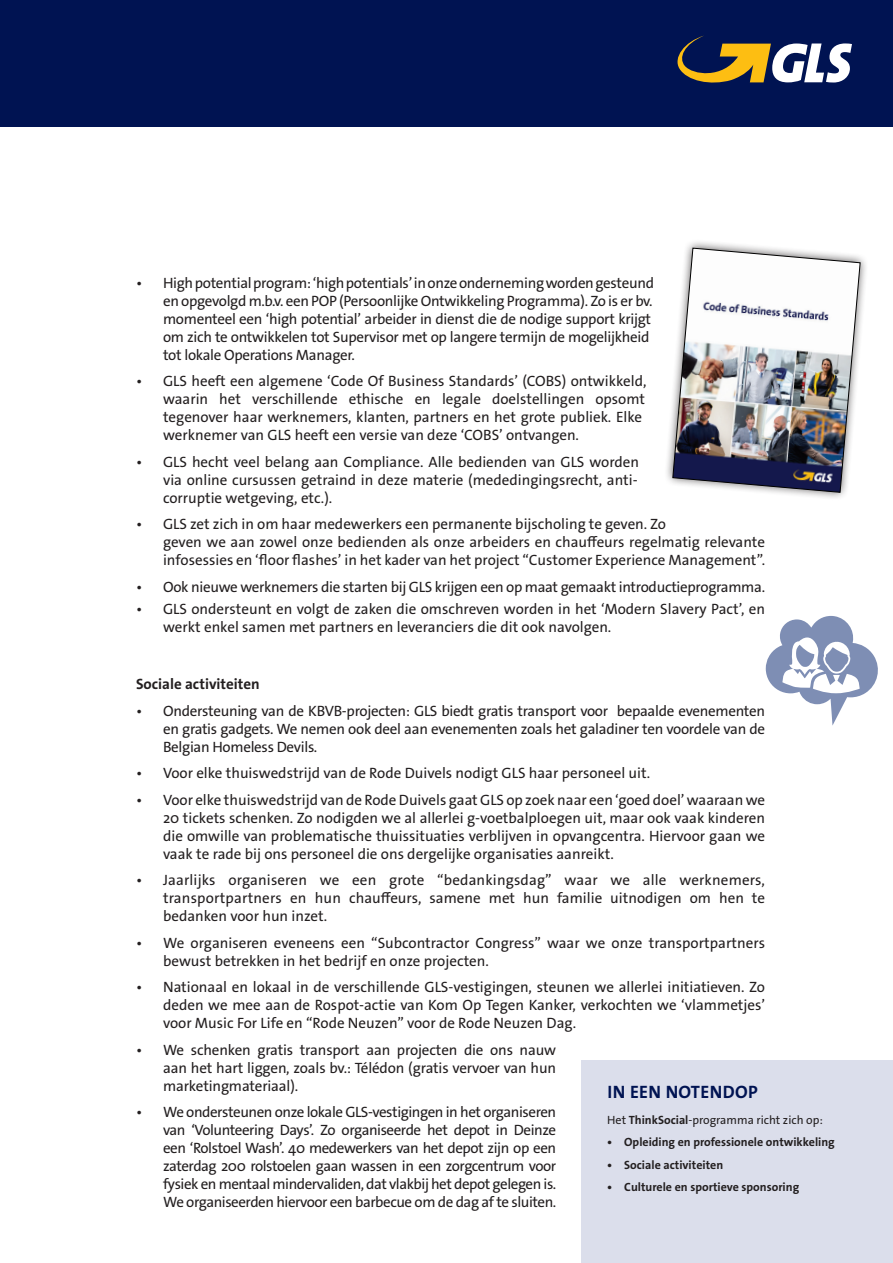
<style>
.page{position:relative;width:893px;height:1263px;background:#fff}
.page>*{position:absolute;margin:0;border:0;box-sizing:border-box;transform-origin:0 0}
.t1{font:700 18px "The Sans GLS";letter-spacing:.02em;color:#001352}
.t2{font:15px/18px "The Sans GLS";color:#231f20;text-align:justify}
.t3{font:15px/18px "The Sans GLS";letter-spacing:-.02em;color:#231f20}
.t4{font:700 15px "The Sans GLS";color:#231f20}
.t5{font:700 12px "The Sans GLS";color:#231f20}
.t6{font:12px "The Sans GLS";color:#231f20}
.s1{font-weight:700}
</style>
<div class="page">
<div style="left:664px;top:239px;width:205px;height:262px;background:#231f20;opacity:.75"></div>
<img style="left:673px;top:248px;width:187px;height:244px">
<svg style="left:766px;top:616px;width:112px;height:109px"></svg>
<div style="left:582px;top:1060px;width:311px;height:203px;background:#d7dbe9"></div>
<div style="left:0;top:0;width:893px;height:126px;background:#001352"></div>
<svg style="left:677px;top:36px;width:175px;height:47px"></svg>
<p class="t3" style="left:163px;top:274px;width:493px;text-indent:-27px">• High potential program: ‘high potentials’ in onze onderneming worden gesteund en opgevolgd m.b.v. een POP (Persoonlijke Ontwikkeling Programma). Zo is er bv. momenteel een ‘high potential’ arbeider in dienst die de nodige support krijgt om zich te ontwikkelen tot Supervisor met op langere termijn de mogelijkheid tot lokale Operations Manager.</p>
<p class="t2" style="left:163px;top:372px;width:485px;text-align:left;text-indent:-27px">• GLS heeft een algemene ‘Code Of Business Standards’ (COBS) ontwikkeld, waarin het verschillende ethische en legale doelstellingen opsomt tegenover haar werknemers, klanten, partners en het grote publiek. Elke werknemer van GLS heeft een versie van deze ‘COBS’ ontvangen.</p>
<p class="t2" style="left:163px;top:453px;width:478px;text-indent:-27px">• GLS hecht veel belang aan Compliance. Alle bedienden van GLS worden via online cursussen getraind in deze materie (mededingingsrecht, anti&shy;corruptie wetgeving, etc.).</p>
<p class="t2" style="left:163px;top:515px;width:603px;text-align:left;text-indent:-27px">• GLS zet zich in om haar medewerkers een permanente bijscholing te geven. Zo<br>geven we aan zowel onze bedienden als onze arbeiders en chauffeurs regelmatig relevante infosessies en ‘floor flashes’ in het kader van het project “Customer Experience Management”.</p>
<p class="t3" style="left:136px;top:578px;width:630px">• Ook nieuwe werknemers die starten bij GLS krijgen een op maat gemaakt introductieprogramma.</p>
<p class="t2" style="left:163px;top:600px;width:604px;text-indent:-27px">• GLS ondersteunt en volgt de zaken die omschreven worden in het ‘Modern Slavery Pact’, en werkt enkel samen met partners en leveranciers die dit ook navolgen.</p>
<p class="t4" style="left:136px;top:674px;width:125px">Sociale activiteiten</p>
<p class="t2" style="left:163px;top:702px;width:604px;text-indent:-27px">• Ondersteuning van de KBVB-projecten: GLS biedt gratis transport voor bepaalde evenementen en gratis gadgets. We nemen ook deel aan evenementen zoals het galadiner ten voordele van de Belgian Homeless Devils.</p>
<p class="t2" style="left:136px;top:764px;width:516px">• Voor elke thuiswedstrijd van de Rode Duivels nodigt GLS haar personeel uit.</p>
<p class="t2" style="left:163px;top:791px;width:604px;text-indent:-27px">• Voor elke thuiswedstrijd van de Rode Duivels gaat GLS op zoek naar een ‘goed doel’ waaraan we 20 tickets schenken. Zo nodigden we al allerlei g-voetbalploegen uit, maar ook vaak kinderen die omwille van problematische thuissituaties verblijven in opvangcentra. Hiervoor gaan we vaak te rade bij ons personeel die ons dergelijke organisaties aanreikt.</p>
<p class="t2" style="left:163px;top:871px;width:604px;text-indent:-27px">• Jaarlijks organiseren we een grote “bedankingsdag” waar we alle werknemers, transportpartners en hun chauffeurs, samene met hun familie uitnodigen om hen te bedanken voor hun inzet.</p>
<p class="t2" style="left:163px;top:934px;width:604px;text-indent:-27px">• We organiseren eveneens een “Subcontractor Congress” waar we onze transportpartners bewust betrekken in het bedrijf en onze projecten.</p>
<p class="t2" style="left:163px;top:978px;width:604px;text-indent:-27px">• Nationaal en lokaal in de verschillende GLS-vestigingen, steunen we allerlei initiatieven. Zo deden we mee aan de Rospot-actie van Kom Op Tegen Kanker, verkochten we ‘vlammetjes’ voor Music For Life en “Rode Neuzen” voor de Rode Neuzen Dag.</p>
<p class="t2" style="left:163px;top:1041px;width:395px;text-indent:-27px">• We schenken gratis transport aan projecten die ons nauw aan het hart liggen, zoals bv.: Télédon (gratis vervoer van hun marketingmateriaal).</p>
<p class="t2" style="left:163px;top:1103px;width:395px;text-indent:-27px">• We ondersteunen onze lokale GLS-vestigingen in het organiseren van ‘Volunteering Days’. Zo organiseerde het depot in Deinze een ‘Rolstoel Wash’. 40 medewerkers van het depot zijn op een zaterdag 200 rolstoelen gaan wassen in een zorgcentrum voor fysiek en mentaal mindervaliden, dat vlakbij het depot gelegen is.<br>We organiseerden hiervoor een barbecue om de dag af te sluiten.</p>
<p class="t1" style="left:607px;top:1080px;width:152px">IN EEN NOTENDOP</p>
<p class="t6" style="left:607px;top:1112px;width:217px">Het <span class="s1">ThinkSocial</span>-programma richt zich op:</p>
<p class="t5" style="left:607px;top:1134px;width:229px">• Opleiding en professionele ontwikkeling</p>
<p class="t5" style="left:607px;top:1157px;width:118px">• Sociale activiteiten</p>
<p class="t5" style="left:607px;top:1179px;width:193px">• Culturele en sportieve sponsoring</p>
</div>
